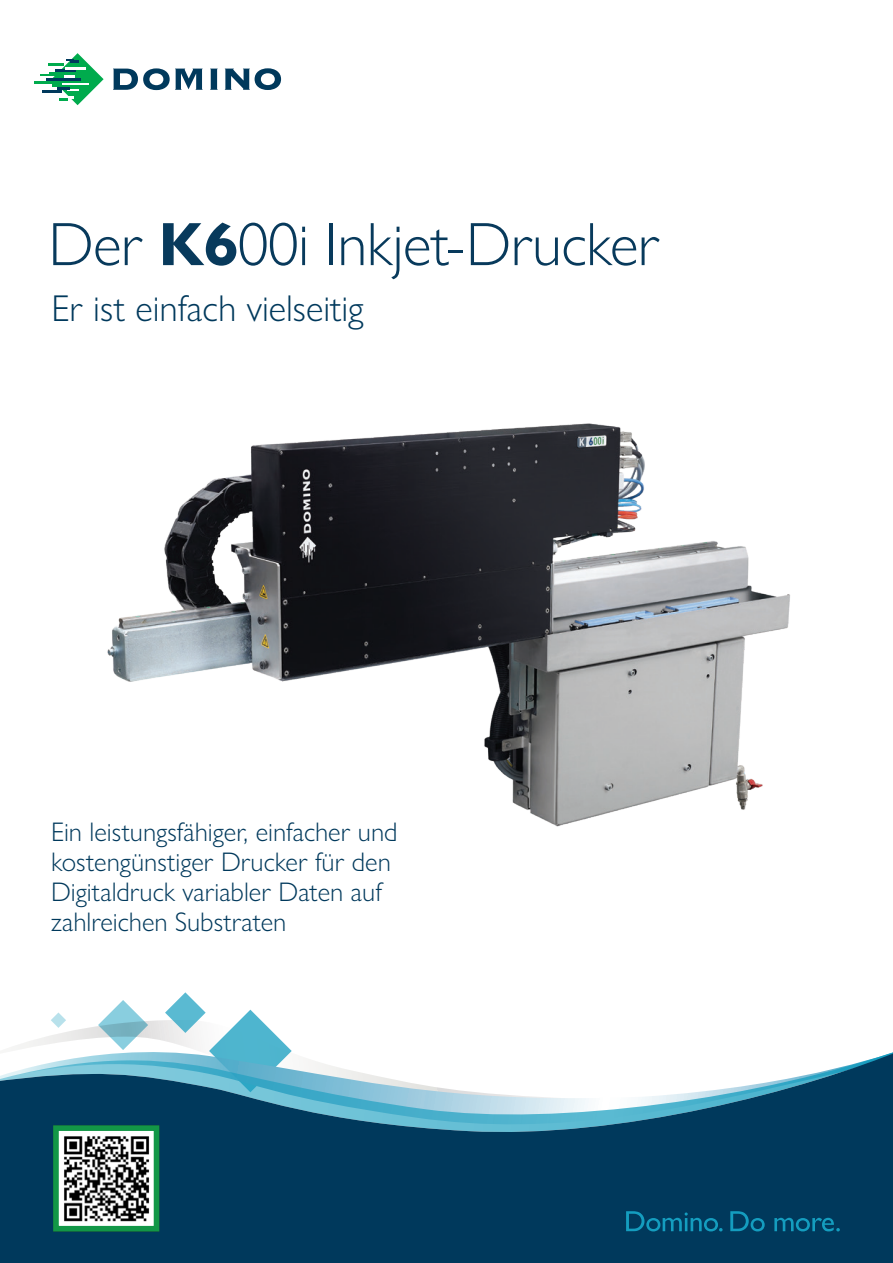
<style>
.page{position:relative;width:893px;height:1263px;background:#fff}
.page>*{position:absolute;margin:0;border:0;box-sizing:border-box;transform-origin:0 0}
.t1{font:300 61.5px "Gill Sans Nova";letter-spacing:-.01em;color:#083a5c}
.Cover_Sub_Head{font:300 37.5px "Gill Sans Nova";color:#00395c}
.Cover_Intro{font:300 27px/30px "Gill Sans Nova";color:#00395c}
.s1{font-weight:700}
</style>
<div class="page">
<svg style="left:210px;top:69px;width:8px;height:21px"></svg>
<svg style="left:225px;top:68px;width:56px;height:22px"></svg>
<svg style="left:113px;top:68px;width:90px;height:22px"></svg>
<hr style="left:34px;top:81px;width:29px;height:2px;background:#00ab4d">
<svg style="left:40px;top:53px;width:64px;height:52px"></svg>
<svg style="left:103px;top:1000px;width:40px;height:20px"></svg>
<svg style="left:39px;top:1020px;width:126px;height:19px"></svg>
<svg style="left:51px;top:1012px;width:15px;height:16px"></svg>
<svg style="left:11px;top:1039px;width:154px;height:9px"></svg>
<svg style="left:165px;top:992px;width:124px;height:56px"></svg>
<svg style="left:0;top:1048px;width:893px;height:215px;background:#346783"></svg>
<svg style="left:626px;top:1211px;width:214px;height:20px;background:#055477"></svg>
<img style="left:107px;top:423px;width:683px;height:404px">
<svg style="left:50px;top:1122px;width:112px;height:112px"></svg>
<p class="t1" style="left:48px;top:207px;width:613px">Der <span class="s1">K6</span>00i Inkjet-Drucker</p>
<p class="Cover_Sub_Head" style="left:51px;top:285px;width:314px">Er ist einfach vielseitig</p>
<p class="Cover_Intro" style="left:51px;top:817px;width:348px">Ein leistungsfähiger, einfacher und kostengünstiger Drucker für den<br>Digitaldruck variabler Daten auf zahlreichen Substraten</p>
</div>
